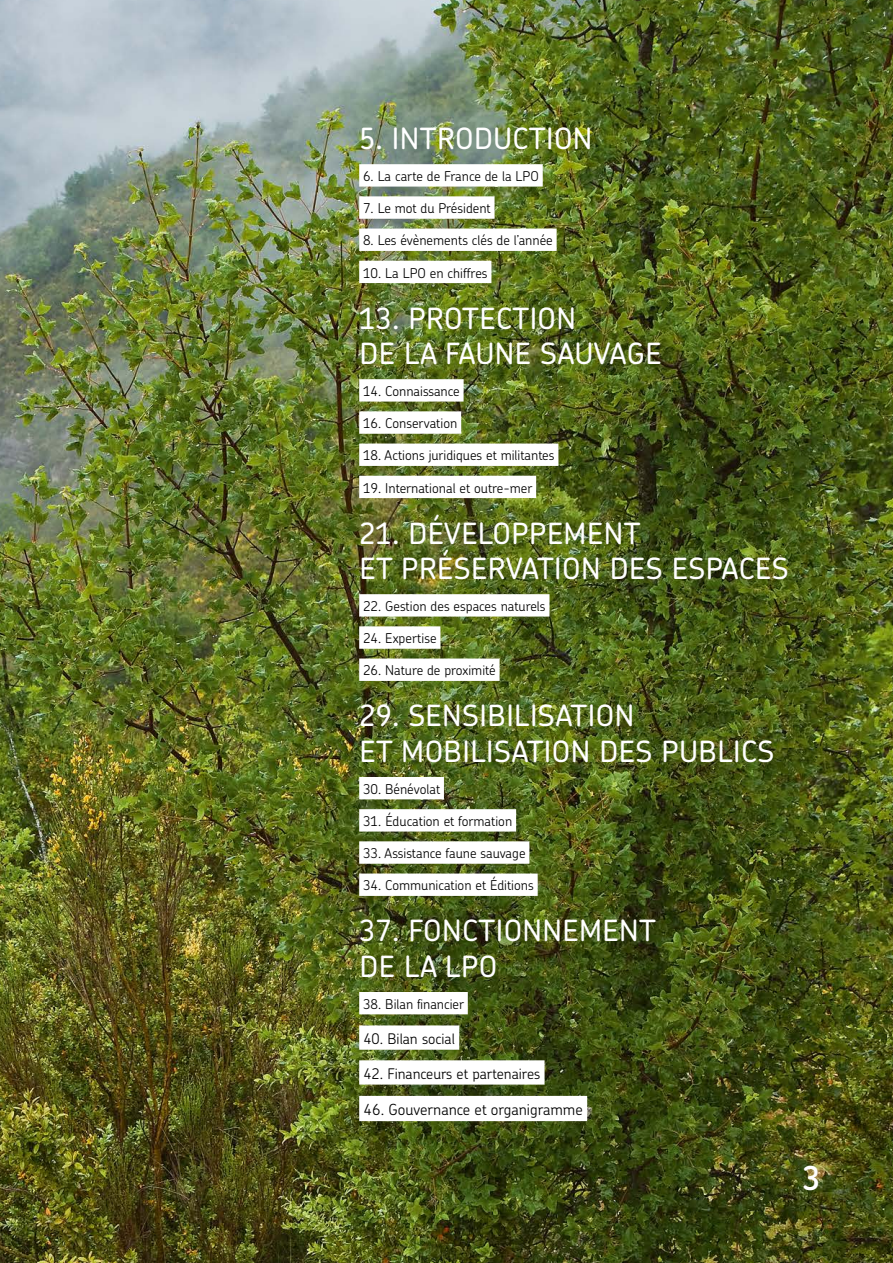
<style>
.page{position:relative;width:893px;height:1263px;background:#fff}
.page>*{position:absolute;margin:0;border:0;box-sizing:border-box;transform-origin:0 0}
.t1{font:600 33px "Chevin Pro";color:#fff}
.t2{font:500 29.25px/35.1px "Chevin Pro";letter-spacing:.015em;color:#fff}
.t3{font:300 15.3px "Chevin Pro";color:#000}
.t4{font:300 14.7px "Chevin Pro";color:#000}
.t5{font:300 13.5px "Chevin Pro";color:#000}
</style>
<div class="page">
<img style="left:0;top:0;width:893px;height:1263px">
<div style="left:359px;top:164px;width:184px;height:23px;background:#fff"></div>
<div style="left:359px;top:196px;width:136px;height:23px;background:#fff"></div>
<div style="left:359px;top:229px;width:198px;height:22px;background:#fff"></div>
<div style="left:359px;top:261px;width:132px;height:22px;background:#fff"></div>
<div style="left:359px;top:379px;width:105px;height:23px;background:#fff"></div>
<div style="left:359px;top:411px;width:102px;height:23px;background:#fff"></div>
<div style="left:359px;top:443px;width:199px;height:23px;background:#fff"></div>
<div style="left:359px;top:476px;width:177px;height:22px;background:#fff"></div>
<div style="left:359px;top:594px;width:190px;height:22px;background:#fff"></div>
<div style="left:359px;top:626px;width:81px;height:23px;background:#fff"></div>
<div style="left:359px;top:658px;width:141px;height:23px;background:#fff"></div>
<div style="left:359px;top:777px;width:85px;height:22px;background:#fff"></div>
<div style="left:359px;top:809px;width:157px;height:22px;background:#fff"></div>
<div style="left:359px;top:841px;width:170px;height:23px;background:#fff"></div>
<div style="left:359px;top:873px;width:179px;height:23px;background:#fff"></div>
<div style="left:359px;top:992px;width:109px;height:22px;background:#fff"></div>
<div style="left:359px;top:1025px;width:100px;height:25px;background:#fff"></div>
<div style="left:359px;top:1060px;width:186px;height:24px;background:#fff"></div>
<div style="left:359px;top:1096px;width:228px;height:25px;background:#fff"></div>
<h2 class="t2" style="left:359px;top:120px;width:235px">5. INTRODUCTION</h2>
<p class="t5" style="left:363px;top:167px;width:177px">6. La carte de France de la LPO</p>
<p class="t5" style="left:363px;top:199px;width:129px">7. Le mot du Président</p>
<p class="t5" style="left:363px;top:231px;width:191px">8. Les évènements clés de l’année</p>
<p class="t5" style="left:363px;top:264px;width:126px">10. La LPO en chiffres</p>
<h2 class="t2" style="left:359px;top:300px;width:304px">13. PROTECTION<br>DE LA FAUNE SAUVAGE</h2>
<p class="t5" style="left:363px;top:382px;width:98px">14. Connaissance</p>
<p class="t5" style="left:363px;top:414px;width:96px">16. Conservation</p>
<p class="t5" style="left:363px;top:446px;width:193px">18. Actions juridiques et militantes</p>
<p class="t5" style="left:363px;top:478px;width:171px">19. International et outre-mer</p>
<h2 class="t2" style="left:359px;top:515px;width:431px">21. DÉVELOPPEMENT<br>ET PRÉSERVATION DES ESPACES</h2>
<p class="t5" style="left:363px;top:597px;width:184px">22. Gestion des espaces naturels</p>
<p class="t5" style="left:363px;top:629px;width:75px">24. Expertise</p>
<p class="t5" style="left:363px;top:661px;width:134px">26. Nature de proximité</p>
<h2 class="t2" style="left:359px;top:697px;width:417px">29. SENSIBILISATION<br>ET MOBILISATION DES PUBLICS</h2>
<p class="t5" style="left:363px;top:780px;width:79px">30. Bénévolat</p>
<p class="t5" style="left:363px;top:812px;width:151px">31. Éducation et formation</p>
<p class="t5" style="left:363px;top:844px;width:164px">33. Assistance faune sauvage</p>
<p class="t5" style="left:363px;top:876px;width:172px">34. Communication et Éditions</p>
<h2 class="t2" style="left:359px;top:912px;width:298px">37. FONCTIONNEMENT<br>DE LA LPO</h2>
<p class="t5" style="left:363px;top:995px;width:103px">38. Bilan financier</p>
<p class="t4" style="left:363px;top:1028px;width:93px">40. Bilan social</p>
<p class="t4" style="left:363px;top:1063px;width:178px">42. Financeurs et partenaires</p>
<p class="t3" style="left:364px;top:1099px;width:221px">46. Gouvernance et organigramme</p>
<h1 class="t1" style="left:802px;top:1156px;width:20px">3</h1>
</div>
